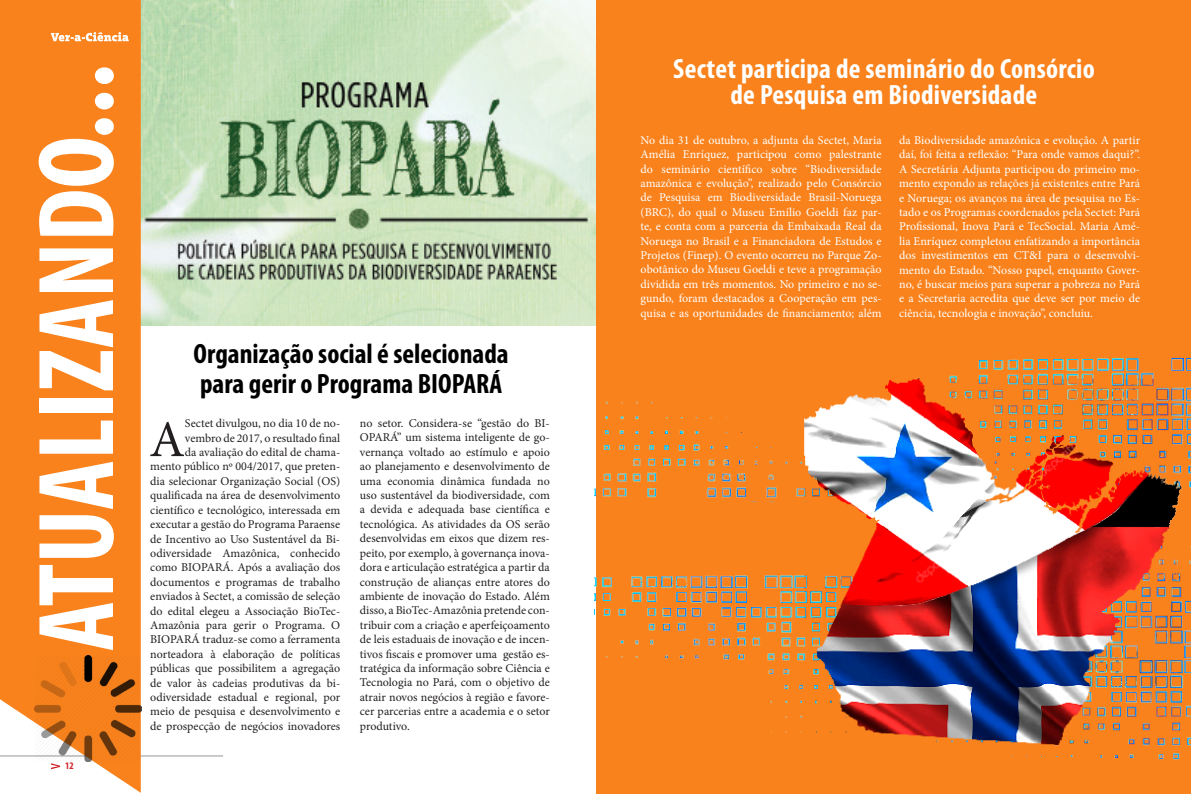
<style>
.page{position:relative;width:1191px;height:794px;background:#fff}
.page>*{position:absolute;margin:0;border:0;box-sizing:border-box;transform-origin:0 0}
.t1{font:700 condensed 109px "Myriad Pro";color:#fff}
.t2{font:51.6px "Minion Pro";color:#231f20}
.t3{font:700 condensed 28px/26px "Myriad Pro";letter-spacing:.01em;color:#fff;text-align:center}
.t4{font:700 condensed 28px/30px "Myriad Pro";color:#000}
.t5{font:12px/14.4px "Minion Pro";color:#231f20;text-align:right}
.t6{font:12px/14.4px "Minion Pro";color:#fff;text-align:justify}
.t7{font:700 condensed 10px "Myriad Pro";color:#d1232a}
</style>
<div class="page">
<hr style="left:0;top:755px;width:223px;height:1px;background:#939598">
<img style="left:141px;top:0;width:455px;height:325px">
<div style="left:0;top:0;width:141px;height:793px;background:#f9821c"></div>
<svg style="left:51px;top:32px;width:78px;height:9px"></svg>
<img style="left:35px;top:655px;width:106px;height:107px">
<div style="left:596px;top:0;width:595px;height:794px;background:#f9821c"></div>
<img style="left:594px;top:359px;width:597px;height:401px">
<h1 class="t1" style="left:9px;top:651px;width:588px;rotate:-90deg">ATUALIZANDO...</h1>
<h3 class="t3" style="left:673px;top:55px;width:423px">Sectet participa de seminário do Consórcio de Pesquisa em Biodiversidade</h3>
<p class="t6" style="left:640px;top:133px;width:242px">No dia 31 de outubro, a adjunta da Sectet, Maria Amélia Enríquez, participou como palestrante do seminário científico sobre “Biodiversidade amazônica e evolução”, realizado pelo Consórcio de Pesquisa em Biodiversidade Brasil-Noruega (BRC), do qual o Museu Emílio Goeldi faz par&shy;te, e conta com a parceria da Embaixada Real da Noruega no Brasil e a Financiadora de Estudos e Projetos (Finep). O evento ocorreu no Parque Zo&shy;obotânico do Museu Goeldi e teve a programação dividida em três momentos. No primeiro e no se&shy;gundo, foram destacados a Cooperação em pes&shy;quisa e as oportunidades de financiamento; além</p>
<p class="t6" style="left:899px;top:133px;width:242px">da Biodiversidade amazônica e evolução. A partir daí, foi feita a reflexão: “Para onde vamos daqui?”.<br>A Secretária Adjunta participou do primeiro mo&shy;mento expondo as relações já existentes entre Pará e Noruega; os avanços na área de pesquisa no Es&shy;tado e os Programas coordenados pela Sectet: Pará Profissional, Inova Pará e TecSocial. Maria Amé&shy;lia Enríquez completou enfatizando a importância dos investimentos em CT&amp;I para o desenvolvi&shy;mento do Estado. “Nosso papel, enquanto Gover&shy;no, é buscar meios para superar a pobreza no Pará e a Secretaria acredita que deve ser por meio de ciência, tecnologia e inovação”, concluiu.</p>
<h3 class="t4" style="left:194px;top:338px;width:316px">Organização social é selecionada para gerir o Programa BIOPARÁ</h3>
<p class="t5" style="left:360px;top:416px;width:191px;text-align:justify">no setor. Considera-se “gestão do BI-OPARÁ” um sistema inteligente de go&shy;vernança voltado ao estímulo e apoio ao planejamento e desenvolvimento de uma economia dinâmica fundada no uso sustentável da biodiversidade, com a devida e adequada base científica e tecnológica. As atividades da OS serão desenvolvidas em eixos que dizem res&shy;peito, por exemplo, à governança inova&shy;dora e articulação estratégica a partir da construção de alianças entre atores do ambiente de inovação do Estado. Além disso, a BioTec-Amazônia pretende con&shy;tribuir com a criação e aperfeiçoamento de leis estaduais de inovação e de incen&shy;tivos fiscais e promover uma gestão es&shy;tratégica da informação sobre Ciência e Tecnologia no Pará, com o objetivo de atrair novos negócios à região e favore&shy;cer parcerias entre a academia e o setor produtivo.</p>
<p class="t5" style="left:150px;top:416px;width:191px">Sectet divulgou, no dia 10 de no&shy;vembro de 2017, o resultado final<br>da avaliação do edital de chama-<br>mento público nº 004/2017, que preten&shy;dia selecionar Organização Social (OS) qualificada na área de desenvolvimento científico e tecnológico, interessada em executar a gestão do Programa Paraense de Incentivo ao Uso Sustentável da Bi&shy;odiversidade Amazônica, conhecido como BIOPARÁ. Após a avaliação dos documentos e programas de trabalho enviados à Sectet, a comissão de seleção do edital elegeu a Associação BioTec-Amazônia para gerir o Programa. O BIOPARÁ traduz-se como a ferramenta norteadora à elaboração de políticas públicas que possibilitem a agregação de valor às cadeias produtivas da bi&shy;odiversidade estadual e regional, por meio de pesquisa e desenvolvimento e de prospecção de negócios inovadores</p>
<h2 class="t2" style="left:149px;top:405px;width:37px">A</h2>
<p class="t7" style="left:65px;top:759px;width:10px">12</p>
</div>
